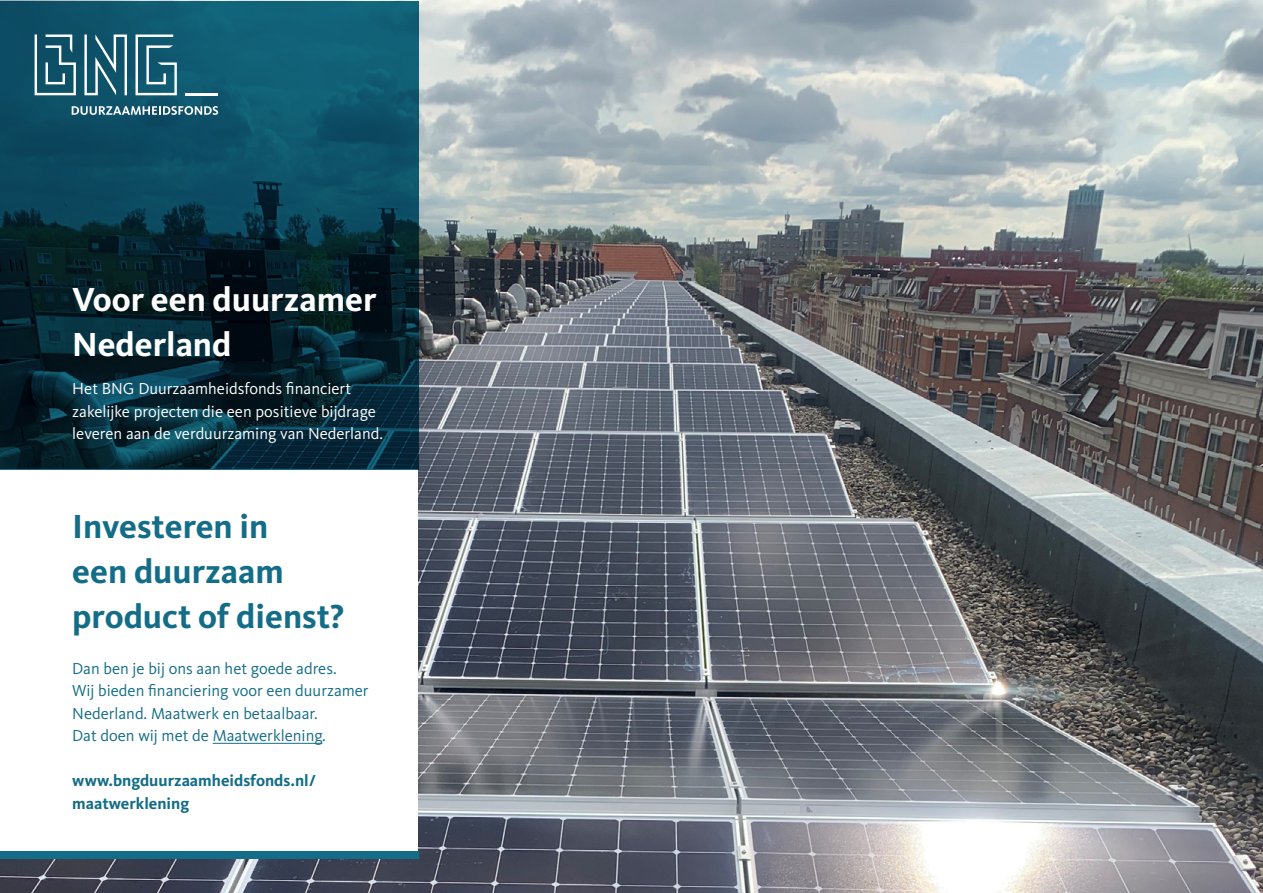
<style>
.page{position:relative;width:1263px;height:893px;background:#fff}
.page>*{position:absolute;margin:0;border:0;box-sizing:border-box;transform-origin:0 0}
.t1{font:700 34.5px/45px "Kievit OT";color:#146d88}
.t2{font:700 34.5px/45px "Kievit OT";color:#fff}
.t3{font:16.5px/22.5px "Kievit OT";color:#146d88}
.t4{font:16.5px/22.5px "Kievit OT";color:#fff}
.t5{font:700 16.5px/22.5px "Kievit OT";color:#146d88}
</style>
<div class="page">
<img style="left:0;top:0;width:1263px;height:893px">
<div style="left:0;top:851px;width:418px;height:7px;background:#146d88"></div>
<div style="left:1px;top:469px;width:417px;height:382px;background:#fff"></div>
<svg style="left:0;top:1px;width:418px;height:468px;background:#093949"></svg>
<hr style="left:185px;top:93px;width:33px;height:2px;background:#fff">
<svg style="left:72px;top:106px;width:146px;height:9px"></svg>
<svg style="left:35px;top:35px;width:41px;height:60px"></svg>
<svg style="left:84px;top:35px;width:43px;height:60px"></svg>
<svg style="left:136px;top:35px;width:41px;height:60px"></svg>
<hr style="left:213px;top:743px;width:109px;height:1px;background:#146d88">
<h1 class="t2" style="left:72px;top:277px;width:306px">Voor een duurzamer<br>Nederland</h1>
<p class="t4" style="left:72px;top:378px;width:312px">Het BNG Duurzaamheidsfonds financiert zakelijke projecten die een positieve bijdrage leveren aan de verduurzaming van Nederland.</p>
<h1 class="t1" style="left:72px;top:504px;width:273px">Investeren in<br>een duurzaam product of dienst?</h1>
<p class="t3" style="left:72px;top:657px;width:298px">Dan ben je bij ons aan het goede adres.<br>Wij bieden financiering voor een duurzamer Nederland. Maatwerk en betaalbaar.<br>Dat doen wij met de Maatwerklening.</p>
<p class="t5" style="left:72px;top:769px;width:245px">www.bngduurzaamheidsfonds.nl/ maatwerklening</p>
</div>
